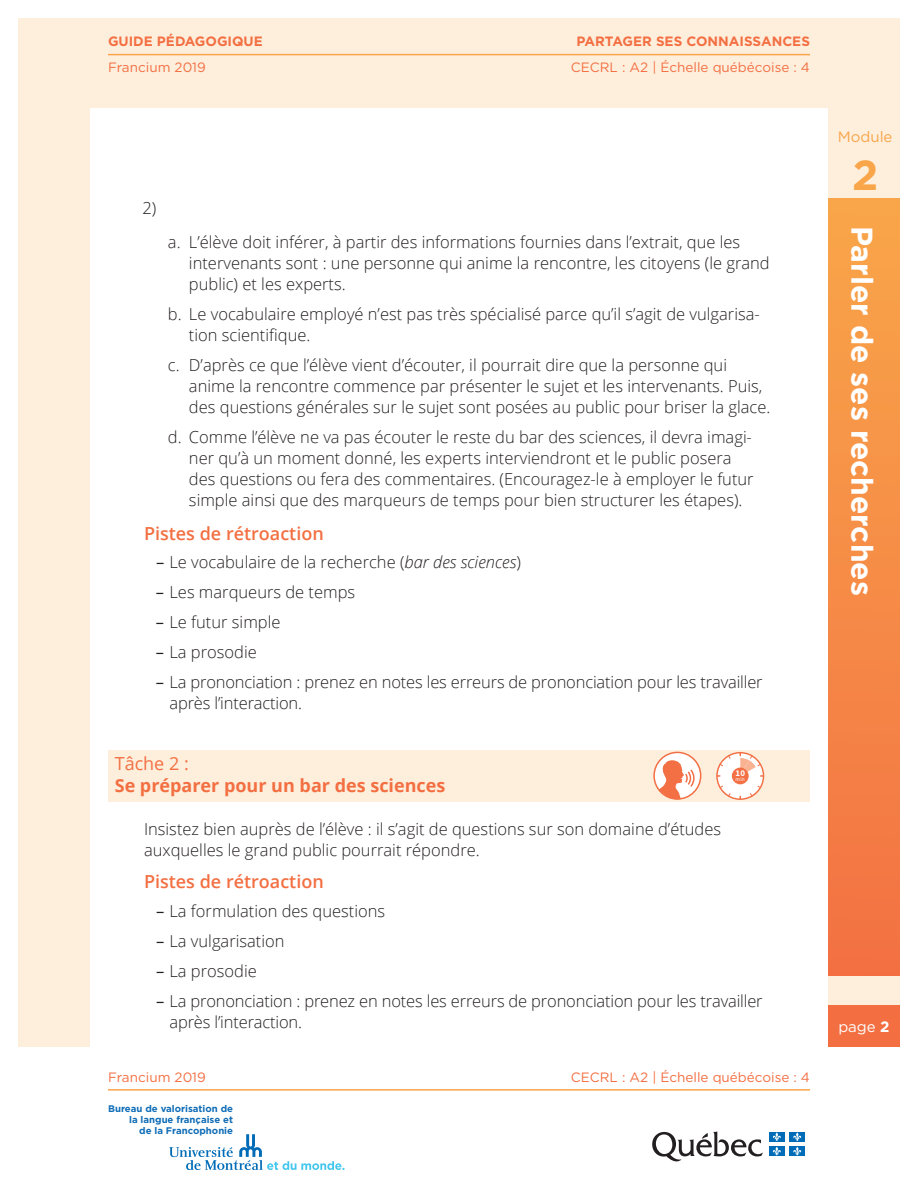
<style>
.page{position:relative;width:918px;height:1188px;background:#fff}
.page>*{position:absolute;margin:0;border:0;box-sizing:border-box;transform-origin:0 0}
.t1{font:700 42px "Gotham HTF";color:#f9a549}
.t2{font:700 30px "Gotham HTF";color:#fff}
.t3{font:600 18px "Open Sans";color:#f36f42}
.t4{font:700 18px "Open Sans";color:#f36f42}
.t5{font:18px "Open Sans";color:#f36f42}
.t6{font:300 16.5px/21px "Open Sans";color:#231f20}
.t7{font:15px "Gotham";color:#f9a549}
.t8{font:15px "Gotham HTF";color:#fff}
.t9{font:13.5px "Gotham HTF";color:#f36f42}
.t10{font:700 13.5px "Gotham HTF";color:#f36f42}
.t11{font:700 9.6px/11.1px "Gotham";color:#0f6cb6;text-align:right}
.s1{font-weight:400}
.s2{font-style:italic}
.s3{font-weight:700}
</style>
<div class="page">
<div style="left:18px;top:18px;width:882px;height:1028px;background:#feefdd"></div>
<div style="left:828px;top:1005px;width:72px;height:41px;background:#f36f42"></div>
<svg style="left:652px;top:1131px;width:111px;height:31px"></svg>
<div style="left:769px;top:1132px;width:16px;height:10px;background:#006cb7"></div>
<svg style="left:773px;top:1132px;width:8px;height:9px"></svg>
<div style="left:789px;top:1132px;width:16px;height:10px;background:#006cb7"></div>
<svg style="left:793px;top:1132px;width:8px;height:9px"></svg>
<div style="left:769px;top:1146px;width:16px;height:10px;background:#006cb7"></div>
<svg style="left:773px;top:1147px;width:8px;height:9px"></svg>
<div style="left:789px;top:1146px;width:16px;height:10px;background:#006cb7"></div>
<svg style="left:793px;top:1147px;width:8px;height:9px"></svg>
<svg style="left:169px;top:1134px;width:175px;height:36px"></svg>
<div style="left:828px;top:198px;width:72px;height:778px;background:linear-gradient(to bottom,#f9a64a,#f37143)"></div>
<div style="left:90px;top:108px;width:738px;height:951px;background:#fff"></div>
<hr style="left:108px;top:1089px;width:702px;height:2px;background:#f9a549">
<hr style="left:108px;top:54px;width:702px;height:1px;background:#f9a549">
<div style="left:108px;top:750px;width:702px;height:52px;background:#feefdd"></div>
<svg style="left:654px;top:752px;width:47px;height:47px"></svg>
<div style="left:653px;top:752px;width:48px;height:48px;border:2px solid #f36f44;border-radius:50%"></div>
<svg style="left:659px;top:760px;width:36px;height:40px"></svg>
<svg style="left:716px;top:752px;width:48px;height:48px"></svg>
<p class="t10" style="left:108px;top:34px;width:156px">GUIDE PÉDAGOGIQUE</p>
<p class="t10" style="left:576px;top:34px;width:235px">PARTAGER SES CONNAISSANCES</p>
<p class="t9" style="left:108px;top:59px;width:99px">Francium 2019</p>
<p class="t9" style="left:571px;top:59px;width:241px">CECRL : A2 | Échelle québécoise : 4</p>
<p class="t6" style="left:142px;top:197px;width:15px">2)</p>
<p class="t6" style="left:189px;top:231px;width:582px;text-indent:-21px">a. L’élève doit inférer, à partir des informations fournies dans l’extrait, que les intervenants sont : une personne qui anime la rencontre, les citoyens (le grand public) et les experts.</p>
<p class="t6" style="left:189px;top:303px;width:572px;text-indent:-21px">b. Le vocabulaire employé n’est pas très spécialisé parce qu’il s’agit de vulgarisa&shy;tion scientifique.</p>
<p class="t6" style="left:189px;top:354px;width:583px;text-indent:-21px">c. D’après ce que l’élève vient d’écouter, il pourrait dire que la personne qui anime la rencontre commence par présenter le sujet et les intervenants. Puis, des questions générales sur le sujet sont posées au public pour briser la glace.</p>
<p class="t6" style="left:189px;top:426px;width:566px;text-indent:-21px">d. Comme l’élève ne va pas écouter le reste du bar des sciences, il devra imagi&shy;ner qu’à un moment donné, les experts interviendront et le public posera des questions ou fera des commentaires. (Encouragez-le à employer le futur simple ainsi que des marqueurs de temps pour bien structurer les étapes).</p>
<p class="t3" style="left:144px;top:521px;width:181px">Pistes de rétroaction</p>
<p class="t6" style="left:156px;top:551px;width:366px"><span class="s1">–</span> Le vocabulaire de la recherche (<span class="s2">bar des sciences</span>)</p>
<p class="t6" style="left:156px;top:581px;width:201px"><span class="s1">–</span> Les marqueurs de temps</p>
<p class="t6" style="left:156px;top:611px;width:126px"><span class="s1">–</span> Le futur simple</p>
<p class="t6" style="left:156px;top:641px;width:102px"><span class="s1">–</span> La prosodie</p>
<p class="t6" style="left:169px;top:671px;width:595px;text-indent:-13px"><span class="s1">–</span> La prononciation : prenez en notes les erreurs de prononciation pour les travailler après l’interaction.</p>
<p class="t5" style="left:115px;top:751px;width:76px">Tâche 2 :</p>
<p class="t4" style="left:115px;top:772px;width:332px">Se préparer pour un bar des sciences</p>
<p class="t6" style="left:144px;top:818px;width:579px">Insistez bien auprès de l’élève : il s’agit de questions sur son domaine d’études auxquelles le grand public pourrait répondre.</p>
<p class="t3" style="left:144px;top:869px;width:181px">Pistes de rétroaction</p>
<p class="t6" style="left:156px;top:900px;width:231px"><span class="s1">–</span> La formulation des questions</p>
<p class="t6" style="left:156px;top:930px;width:130px"><span class="s1">–</span> La vulgarisation</p>
<p class="t6" style="left:156px;top:960px;width:102px"><span class="s1">–</span> La prosodie</p>
<p class="t6" style="left:169px;top:990px;width:595px;text-indent:-13px"><span class="s1">–</span> La prononciation : prenez en notes les erreurs de prononciation pour les travailler après l’interaction.</p>
<p class="t9" style="left:108px;top:1069px;width:99px">Francium 2019</p>
<p class="t9" style="left:571px;top:1069px;width:241px">CECRL : A2 | Échelle québécoise : 4</p>
<p class="t11" style="left:108px;top:1103px;width:126px">Bureau de valorisation de la langue française et<br>de la Francophonie</p>
<p class="t7" style="left:838px;top:128px;width:56px">Module</p>
<h1 class="t1" style="left:852px;top:151px;width:28px">2</h1>
<h2 class="t2" style="left:879px;top:226px;width:372px;rotate:90deg">Parler de ses recherches</h2>
<p class="t8" style="left:838px;top:1018px;width:53px">page <span class="s3">2</span></p>
</div>
